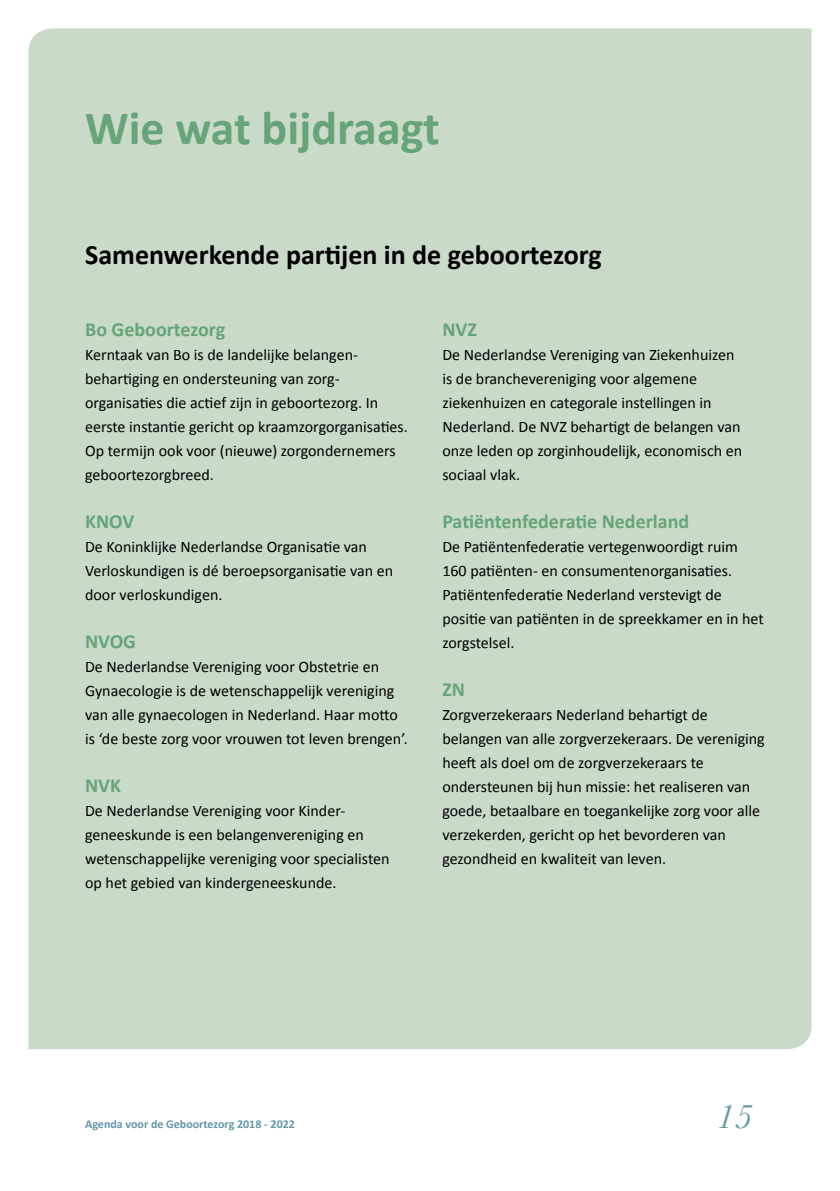
<style>
.page{position:relative;width:840px;height:1191px;background:#fff}
.page>*{position:absolute;margin:0;border:0;box-sizing:border-box;transform-origin:0 0}
.t1{font:700 48px "Calibri";color:#67a479}
.t2{font:italic 35.4px "Baskerville";color:#6498a7}
.t3{font:700 28px "Calibri";color:#000}
.t4{font:700 20px "Calibri";color:#67a479}
.t5{font:16px/24px "Calibri";color:#000}
.t6{font:700 12px "Calibri";color:#6498a7}
</style>
<div class="page">
<div style="left:28px;top:28px;width:783px;height:1021px;background:#c9dac9"></div>
<h1 class="t1" style="left:85px;top:97px;width:356px">Wie wat bijdraagt</h1>
<h3 class="t3" style="left:85px;top:237px;width:518px">Samenwerkende partijen in de geboortezorg</h3>
<p class="t4" style="left:85px;top:317px;width:141px">Bo Geboortezorg</p>
<p class="t5" style="left:85px;top:343px;width:324px">Kerntaak van Bo is de landelijke belangen&shy;behartiging en ondersteuning van zorg&shy;organisaties die actief zijn in geboortezorg. In eerste instantie gericht op kraamzorgorganisaties.<br>Op termijn ook voor (nieuwe) zorgondernemers geboortezorgbreed.</p>
<p class="t4" style="left:85px;top:509px;width:51px">KNOV</p>
<p class="t5" style="left:85px;top:535px;width:309px">De Koninklijke Nederlandse Organisatie van<br>Verloskundigen is dé beroepsorganisatie van en door verloskundigen.</p>
<p class="t4" style="left:85px;top:629px;width:52px">NVOG</p>
<p class="t5" style="left:85px;top:655px;width:324px">De Nederlandse Vereniging voor Obstetrie en Gynaecologie is de wetenschappelijk vereniging van alle gynaecologen in Nederland. Haar motto is ‘de beste zorg voor vrouwen tot leven brengen’.</p>
<p class="t4" style="left:85px;top:773px;width:37px">NVK</p>
<p class="t5" style="left:85px;top:799px;width:306px">De Nederlandse Vereniging voor Kinder&shy;geneeskunde is een belangenvereniging en wetenschappelijke vereniging voor specialisten op het gebied van kindergeneeskunde.</p>
<p class="t4" style="left:442px;top:317px;width:36px">NVZ</p>
<p class="t5" style="left:442px;top:343px;width:301px">De Nederlandse Vereniging van Ziekenhuizen is de branchevereniging voor algemene ziekenhuizen en categorale instellingen in Nederland. De NVZ behartigt de belangen van onze leden op zorginhoudelijk, economisch en sociaal vlak.</p>
<p class="t4" style="left:442px;top:509px;width:248px">Patiëntenfederatie Nederland</p>
<p class="t5" style="left:442px;top:535px;width:322px">De Patiëntenfederatie vertegenwoordigt ruim 160 patiënten- en consumentenorganisaties.<br>Patiëntenfederatie Nederland verstevigt de positie van patiënten in de spreekkamer en in het zorgstelsel.</p>
<p class="t4" style="left:442px;top:677px;width:24px">ZN</p>
<p class="t5" style="left:442px;top:703px;width:324px">Zorgverzekeraars Nederland behartigt de belangen van alle zorgverzekeraars. De vereniging heeft als doel om de zorgverzekeraars te ondersteunen bij hun missie: het realiseren van goede, betaalbare en toegankelijke zorg voor alle verzekerden, gericht op het bevorderen van gezondheid en kwaliteit van leven.</p>
<p class="t6" style="left:85px;top:1116px;width:211px">Agenda voor de Geboortezorg 2018 - 2022</p>
<h2 class="t2" style="left:716px;top:1093px;width:37px">15</h2>
</div>
